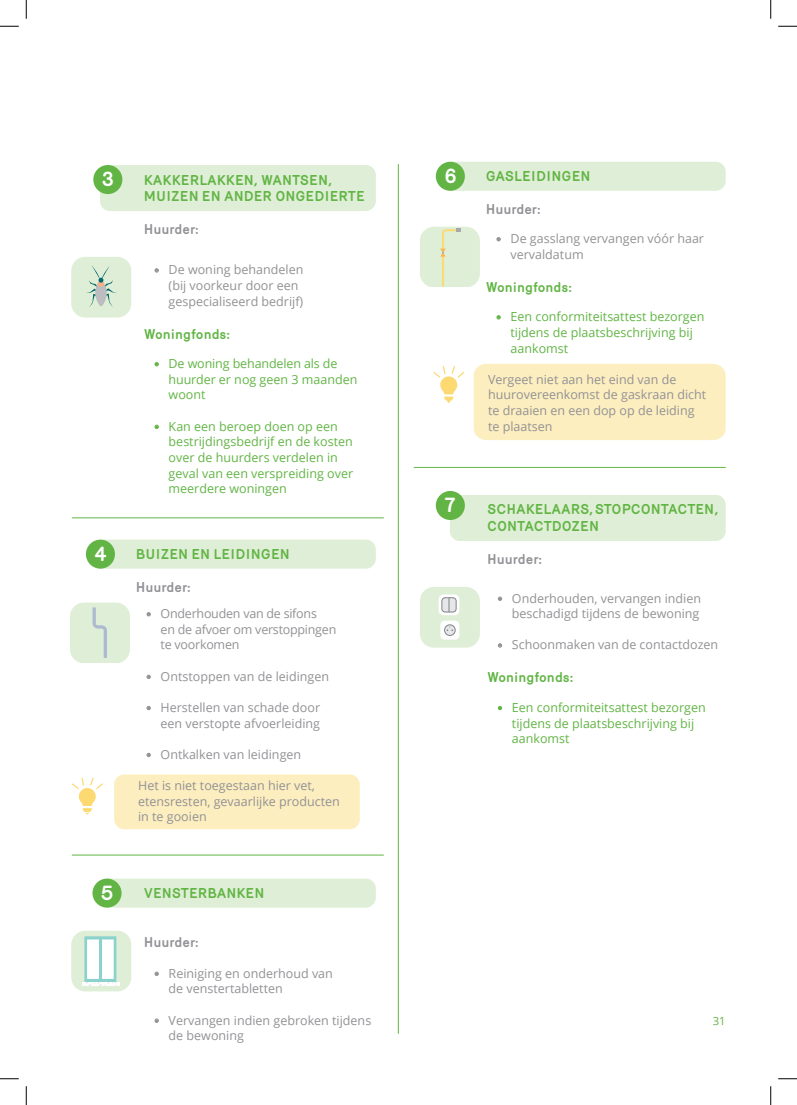
<style>
.page{position:relative;width:797px;height:1105px;background:#fff}
.page>*{position:absolute;margin:0;border:0;box-sizing:border-box;transform-origin:0 0}
.t1{font:700 20.5px "Merkury";color:#fff}
.t2{font:700 13.75px/16.5px "Merkury";color:#62b545}
.t3{font:700 13.75px "Merkury";color:#929296}
.t4{font:12.5px/15.6px "Open Sans";color:#929296}
.t5{font:12.5px/15.6px "Open Sans";color:#62b545}
.t6{font:12.5px/15.6px "Open Sans";letter-spacing:-.02em;color:#929296}
.t7{font:11.25px "Open Sans";color:#62b545}
.s1{font-family:"Merkury"}
</style>
<div class="page">
<div style="left:100px;top:878px;width:276px;height:30px;background:#dfeed6;border-radius:10px"></div>
<div style="left:114px;top:774px;width:246px;height:55px;background:#fdeebf;border-radius:10px"></div>
<svg style="left:72px;top:777px;width:31px;height:37px"></svg>
<div style="left:473px;top:364px;width:252px;height:76px;background:#fdeebf"></div>
<svg style="left:433px;top:366px;width:32px;height:37px"></svg>
<div style="left:100px;top:165px;width:276px;height:46px;background:#dfeed6;border-radius:10px"></div>
<div style="left:450px;top:495px;width:275px;height:46px;background:#dfeed6;border-radius:10px"></div>
<div style="left:93px;top:165px;width:29px;height:29px;background:#62b545;border-radius:50%"></div>
<hr style="left:398px;top:164px;width:1px;height:870px;background:#62b545">
<div style="left:71px;top:257px;width:60px;height:60px;background:#dfeed6;border-radius:14px"></div>
<svg style="left:86px;top:266px;width:31px;height:41px"></svg>
<div style="left:92px;top:878px;width:30px;height:30px;background:#62b545;border-radius:50%"></div>
<div style="left:71px;top:931px;width:60px;height:60px;background:#dfeed6;border-radius:14px"></div>
<hr style="left:82px;top:982px;width:38px;height:4px;background:#fff">
<svg style="left:83px;top:936px;width:34px;height:50px;background:#d8efec"></svg>
<div style="left:93px;top:540px;width:283px;height:29px;background:#dfeed6;border-radius:10px"></div>
<div style="left:442px;top:162px;width:283px;height:29px;background:#dfeed6;border-radius:10px"></div>
<div style="left:86px;top:540px;width:29px;height:29px;background:#62b545;border-radius:50%"></div>
<div style="left:436px;top:491px;width:29px;height:29px;background:#62b545;border-radius:50%"></div>
<div style="left:436px;top:162px;width:29px;height:29px;background:#62b545;border-radius:50%"></div>
<div style="left:70px;top:603px;width:60px;height:60px;background:#dfeed6;border-radius:14px"></div>
<svg style="left:93px;top:607px;width:14px;height:51px"></svg>
<div style="left:420px;top:587px;width:60px;height:60px;background:#dfeed6;border-radius:14px"></div>
<svg style="left:438px;top:594px;width:21px;height:21px"></svg>
<div style="left:442px;top:598px;width:14px;height:14px;background:#e6e7e9;border-radius:3px"></div>
<div style="left:441px;top:597px;width:15px;height:15px;border:1px solid #808285;border-radius:3px"></div>
<svg style="left:448px;top:598px;width:1px;height:14px"></svg>
<div style="left:440px;top:621px;width:19px;height:19px;background:#fff;border-radius:4px"></div>
<div style="left:444px;top:625px;width:11px;height:10px;background:#e6e7e9;border-radius:50%"></div>
<div style="left:444px;top:624px;width:11px;height:12px;border:1px solid #808285;border-radius:50%"></div>
<svg style="left:446px;top:626px;width:7px;height:5px"></svg>
<div style="left:420px;top:227px;width:60px;height:60px;background:#dfeed6;border-radius:14px"></div>
<svg style="left:440px;top:228px;width:21px;height:59px"></svg>
<hr style="left:72px;top:855px;width:312px;height:1px;background:#62b545">
<hr style="left:72px;top:518px;width:312px;height:1px;background:#62b545">
<hr style="left:414px;top:467px;width:311px;height:1px;background:#62b545">
<svg style="left:0;top:25px;width:19px;height:2px"></svg>
<svg style="left:778px;top:25px;width:19px;height:2px"></svg>
<svg style="left:0;top:1078px;width:19px;height:1px"></svg>
<svg style="left:778px;top:1078px;width:19px;height:1px"></svg>
<svg style="left:25px;top:0;width:2px;height:19px"></svg>
<svg style="left:25px;top:1086px;width:2px;height:19px"></svg>
<svg style="left:770px;top:0;width:1px;height:19px"></svg>
<svg style="left:770px;top:1086px;width:1px;height:19px"></svg>
<h1 class="t1" style="left:102px;top:164px;width:14px">3</h1>
<h1 class="t1" style="left:95px;top:538px;width:13px">4</h1>
<p class="t2" style="left:144px;top:170px;width:222px">KAKKERLAKKEN, WANTSEN,<br>MUIZEN EN ANDER ONGEDIERTE</p>
<p class="t3" style="left:144px;top:219px;width:57px">Huurder:</p>
<p class="t4" style="left:169px;top:262px;width:136px;text-indent:-14px"><span class="s1">•</span> De woning behandelen (bij voorkeur door een gespecialiseerd bedrijf)</p>
<p class="t2" style="left:144px;top:324px;width:88px">Woningfonds:</p>
<p class="t5" style="left:169px;top:355px;width:190px;text-indent:-14px"><span class="s1">•</span> De woning behandelen als de huurder er nog geen 3 maanden woont</p>
<p class="t5" style="left:169px;top:418px;width:186px;text-indent:-14px"><span class="s1">•</span> Kan een beroep doen op een bestrijdingsbedrijf en de kosten over de huurders verdelen in geval van een verspreiding over meerdere woningen</p>
<p class="t2" style="left:136px;top:545px;width:155px">BUIZEN EN LEIDINGEN</p>
<p class="t3" style="left:136px;top:577px;width:57px">Huurder:</p>
<p class="t6" style="left:161px;top:605px;width:177px;text-indent:-14px"><span class="s1">•</span> Onderhouden van de sifons<br>en de afvoer om verstoppingen te voorkomen</p>
<p class="t4" style="left:146px;top:668px;width:184px"><span class="s1">•</span> Ontstoppen van de leidingen</p>
<p class="t4" style="left:146px;top:699px;width:175px;text-align:right"><span class="s1">•</span> Herstellen van schade door een verstopte afvoerleiding</p>
<p class="t4" style="left:146px;top:746px;width:156px"><span class="s1">•</span> Ontkalken van leidingen</p>
<p class="t4" style="left:138px;top:777px;width:203px">Het is niet toegestaan hier vet, etensresten, gevaarlijke producten in te gooien</p>
<h1 class="t1" style="left:444px;top:160px;width:14px">6</h1>
<h1 class="t1" style="left:444px;top:490px;width:13px">7</h1>
<p class="t2" style="left:485px;top:167px;width:106px">GASLEIDINGEN</p>
<p class="t3" style="left:485px;top:199px;width:57px">Huurder:</p>
<p class="t4" style="left:510px;top:230px;width:195px;text-indent:-14px"><span class="s1">•</span> De gasslang vervangen vóór haar vervaldatum</p>
<p class="t2" style="left:485px;top:277px;width:88px">Woningfonds:</p>
<p class="t5" style="left:510px;top:309px;width:195px;text-indent:-14px"><span class="s1">•</span> Een conformiteitsattest bezorgen tijdens de plaatsbeschrijving bij aankomst</p>
<p class="t4" style="left:488px;top:371px;width:220px">Vergeet niet aan het eind van de huurovereenkomst de gaskraan dicht te draaien en een dop op de leiding te plaatsen</p>
<p class="t2" style="left:487px;top:500px;width:233px">SCHAKELAARS, STOPCONTACTEN,<br>CONTACTDOZEN</p>
<p class="t3" style="left:487px;top:549px;width:57px">Huurder:</p>
<p class="t4" style="left:498px;top:590px;width:205px;text-align:right"><span class="s1">•</span> Onderhouden, vervangen indien beschadigd tijdens de bewoning</p>
<p class="t4" style="left:498px;top:637px;width:222px"><span class="s1">•</span> Schoonmaken van de contactdozen</p>
<p class="t2" style="left:487px;top:668px;width:88px">Woningfonds:</p>
<p class="t5" style="left:512px;top:699px;width:195px;text-indent:-14px"><span class="s1">•</span> Een conformiteitsattest bezorgen tijdens de plaatsbeschrijving bij aankomst</p>
<h1 class="t1" style="left:101px;top:877px;width:14px">5</h1>
<p class="t2" style="left:144px;top:884px;width:122px">VENSTERBANKEN</p>
<p class="t3" style="left:144px;top:932px;width:57px">Huurder:</p>
<p class="t4" style="left:169px;top:965px;width:166px;text-indent:-14px"><span class="s1">•</span> Reiniging en onderhoud van de venstertabletten</p>
<p class="t4" style="left:169px;top:1012px;width:204px;text-indent:-14px"><span class="s1">•</span> Vervangen indien gebroken tijdens de bewoning</p>
<p class="t7" style="left:712px;top:1013px;width:14px">31</p>
</div>
